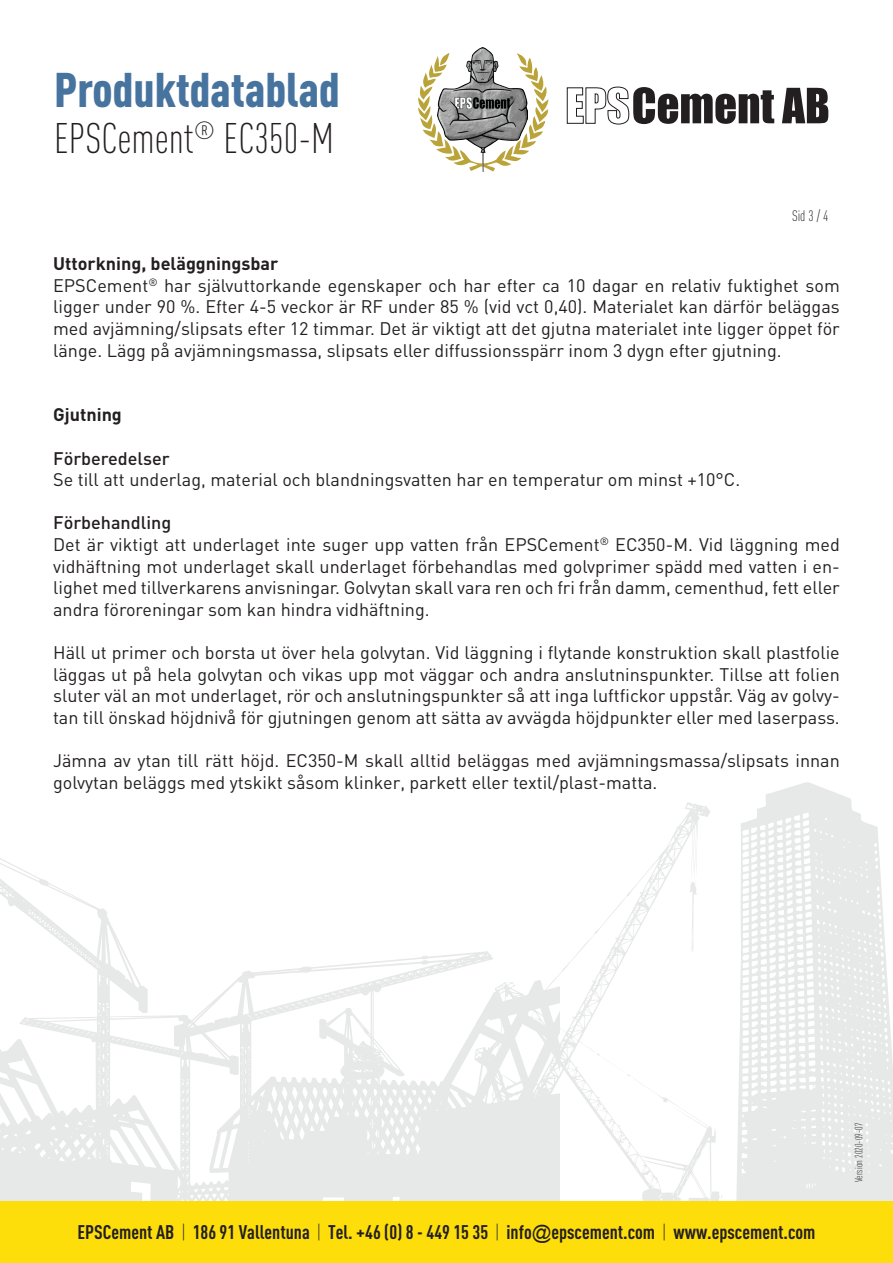
<style>
.page{position:relative;width:893px;height:1263px;background:#fff}
.page>*{position:absolute;margin:0;border:0;box-sizing:border-box;transform-origin:0 0}
.t1{font:900 48px "DIN Cond";color:#47739f}
.t2{font:300 42.15px "DIN Cond";color:#231f20}
.t3{font:700 19.5px "DIN Cond";color:#231f20}
.t4{font:18px/21.6px "DIN";color:#231f20}
.t5{font:500 18px "DIN";color:#231f20}
.t6{font:700 18px "DIN";color:#231f20}
.t7{font:300 15px "DIN Cond";color:#231f20}
.t8{font:300 10.5px "DIN Cond";color:#231f20}
.s1{font-weight:700}
.s2{font-weight:500}
.s3{font-weight:300}
.s4{font-family:"Arial";font-weight:400}
</style>
<div class="page">
<svg style="left:736px;top:782px;width:157px;height:419px;fill:#e7e8e8"></svg>
<svg style="left:560px;top:802px;width:162px;height:399px"></svg>
<svg style="left:0;top:858px;width:560px;height:343px"></svg>
<svg style="left:567px;top:86px;width:261px;height:39px"></svg>
<svg style="left:418px;top:56px;width:130px;height:97px"></svg>
<img style="left:438px;top:48px;width:89px;height:124px">
<div style="left:0;top:1201px;width:893px;height:62px;background:#fede0a"></div>
<h1 class="t1" style="left:54px;top:60px;width:287px">Produktdatablad</h1>
<h2 class="t2" style="left:54px;top:114px;width:281px">EPSCement<sup>®</sup> EC350-M</h2>
<p class="t7" style="left:792px;top:207px;width:38px">Sid 3 / 4</p>
<p class="t4" style="left:53px;top:252px;width:788px"><span class="s1">Uttorkning, beläggningsbar<br></span>EPSCement<sup>®</sup> har självuttorkande egenskaper och har efter ca 10 dagar en relativ fuktighet som ligger under 90 %. Efter 4-5 veckor är RF under 85 % (vid vct 0,40). Materialet kan därför beläggas med avjämning/slipsats efter 12 timmar. Det är viktigt att det gjutna materialet inte ligger öppet för länge. Lägg på avjämningsmassa, slipsats eller diffussionsspärr inom 3 dygn efter gjutning.</p>
<p class="t6" style="left:53px;top:403px;width:70px">Gjutning</p>
<p class="t5" style="left:53px;top:446px;width:118px">Förberedelser</p>
<p class="t4" style="left:53px;top:468px;width:689px">Se till att underlag, material och blandningsvatten har en temperatur om minst +10°C.</p>
<p class="t4" style="left:53px;top:512px;width:788px"><span class="s2">Förbehandling<br></span>Det är viktigt att underlaget inte suger upp vatten från EPSCement<sup>®</sup> EC350-M. Vid läggning med vidhäftning mot underlaget skall underlaget förbehandlas med golvprimer spädd med vatten i en&shy;lighet med tillverkarens anvisningar. Golvytan skall vara ren och fri från damm, cementhud, fett eller andra föroreningar som kan hindra vidhäftning.</p>
<p class="t4" style="left:53px;top:641px;width:788px;text-align:justify">Häll ut primer och borsta ut över hela golvytan. Vid läggning i flytande konstruktion skall plastfolie läggas ut på hela golvytan och vikas upp mot väggar och andra anslutninspunkter. Tillse att folien sluter väl an mot underlaget, rör och anslutningspunkter så att inga luftfickor uppstår. Väg av golvy&shy;tan till önskad höjdnivå för gjutningen genom att sätta av avvägda höjdpunkter eller med laserpass.</p>
<p class="t4" style="left:53px;top:749px;width:788px">Jämna av ytan till rätt höjd. EC350-M skall alltid beläggas med avjämningsmassa/slipsats innan golvytan beläggs med ytskikt såsom klinker, parkett eller textil/plast-matta.</p>
<p class="t3" style="left:77px;top:1220px;width:739px">EPSCement AB <span class="s3">|</span> 186 91 Vallentuna <span class="s3">|</span> Tel. +46 (0) 8 - 449 15 35 <span class="s3">|</span> info<span class="s4">@</span>epscement.com <span class="s3">|</span> www.epscement.com</p>
<p class="t8" style="left:853px;top:1182px;width:61px;rotate:-90deg">Version 2020-09-07</p>
</div>
